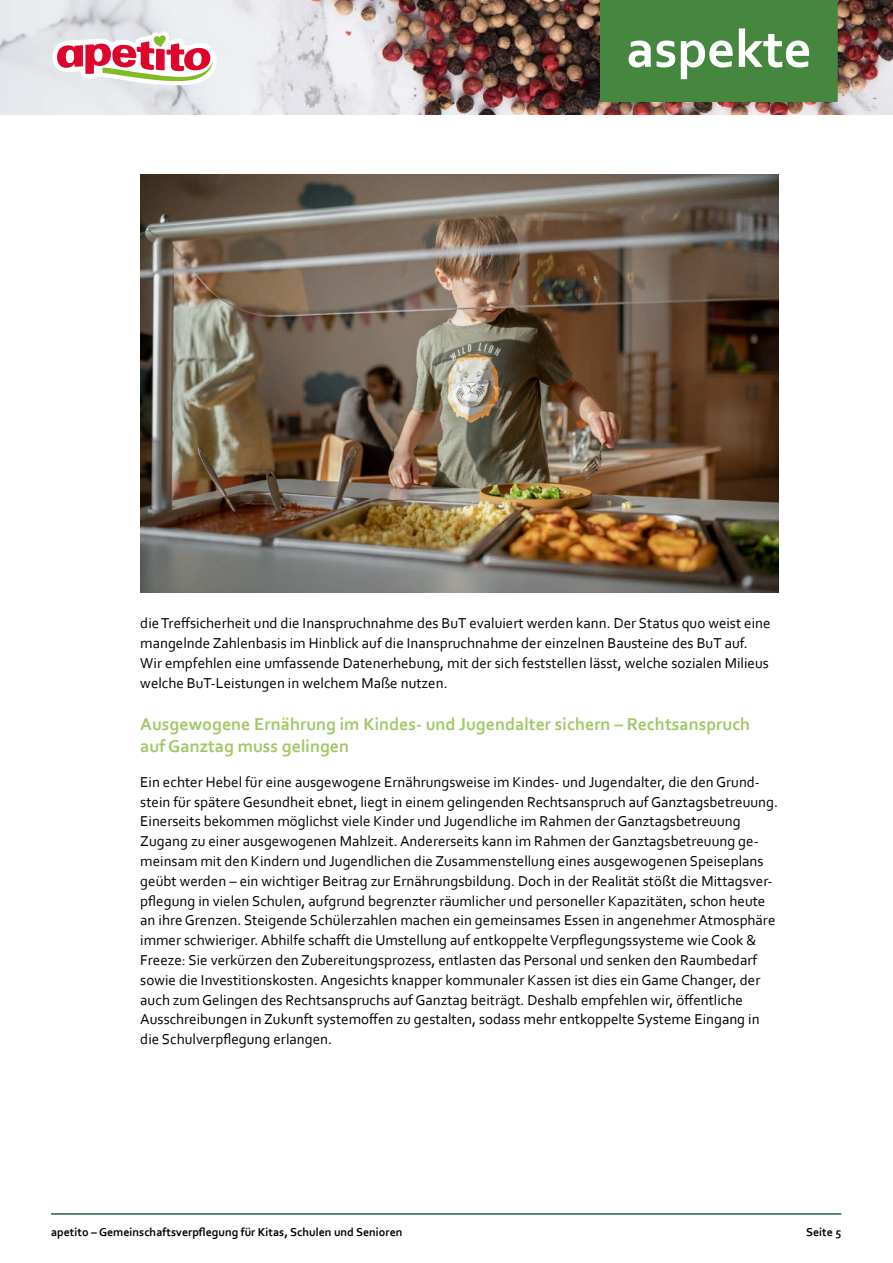
<style>
.page{position:relative;width:893px;height:1263px;background:#fff}
.page>*{position:absolute;margin:0;border:0;box-sizing:border-box;transform-origin:0 0}
.t1{font:700 54.3px "Corbel";color:#fff}
.t2{font:700 18px/22.5px "Corbel";color:#a0c966}
.t3{font:15px/19.8px "Corbel";color:#000}
.t4{font:700 12px "Corbel";color:#000}
</style>
<div class="page">
<img style="left:140px;top:174px;width:638px;height:418px">
<img style="left:0;top:0;width:893px;height:114px">
<svg style="left:53px;top:30px;width:165px;height:56px"></svg>
<div style="left:600px;top:0;width:238px;height:102px;background:#45873e"></div>
<hr style="left:51px;top:1213px;width:790px;height:2px;background:#296140">
<h1 class="t1" style="left:626px;top:15px;width:187px">aspekte</h1>
<p class="t3" style="left:140px;top:613px;width:632px">die Treffsicherheit und die Inanspruchnahme des BuT evaluiert werden kann. Der Status quo weist eine mangelnde Zahlenbasis im Hinblick auf die Inanspruchnahme der einzelnen Bausteine des BuT auf.<br>Wir empfehlen eine umfassende Datenerhebung, mit der sich feststellen lässt, welche sozialen Milieus welche BuT-Leistungen in welchem Maße nutzen.</p>
<p class="t2" style="left:140px;top:712px;width:612px">Ausgewogene Ernährung im Kindes- und Jugendalter sichern – Rechtsanspruch auf Ganztag muss gelingen</p>
<p class="t3" style="left:140px;top:771px;width:639px">Ein echter Hebel für eine ausgewogene Ernährungsweise im Kindes- und Jugendalter, die den Grund&shy;stein für spätere Gesundheit ebnet, liegt in einem gelingenden Rechtsanspruch auf Ganztagsbetreuung.<br>Einerseits bekommen möglichst viele Kinder und Jugendliche im Rahmen der Ganztagsbetreuung Zugang zu einer ausgewogenen Mahlzeit. Andererseits kann im Rahmen der Ganztagsbetreuung ge&shy;meinsam mit den Kindern und Jugendlichen die Zusammenstellung eines ausgewogenen Speiseplans geübt werden – ein wichtiger Beitrag zur Ernährungsbildung. Doch in der Realität stößt die Mittagsver&shy;pflegung in vielen Schulen, aufgrund begrenzter räumlicher und personeller Kapazitäten, schon heute an ihre Grenzen. Steigende Schülerzahlen machen ein gemeinsames Essen in angenehmer Atmosphäre immer schwieriger. Abhilfe schafft die Umstellung auf entkoppelte Verpflegungssysteme wie Cook &amp; Freeze: Sie verkürzen den Zubereitungsprozess, entlasten das Personal und senken den Raumbedarf sowie die Investitionskosten. Angesichts knapper kommunaler Kassen ist dies ein Game Changer, der auch zum Gelingen des Rechtsanspruchs auf Ganztag beiträgt. Deshalb empfehlen wir, öffentliche Ausschreibungen in Zukunft systemoffen zu gestalten, sodass mehr entkoppelte Systeme Eingang in die Schulverpflegung erlangen.</p>
<p class="t4" style="left:51px;top:1224px;width:353px">apetito – Gemeinschaftsverpflegung für Kitas, Schulen und Senioren</p>
<p class="t4" style="left:806px;top:1224px;width:37px">Seite 5</p>
</div>
